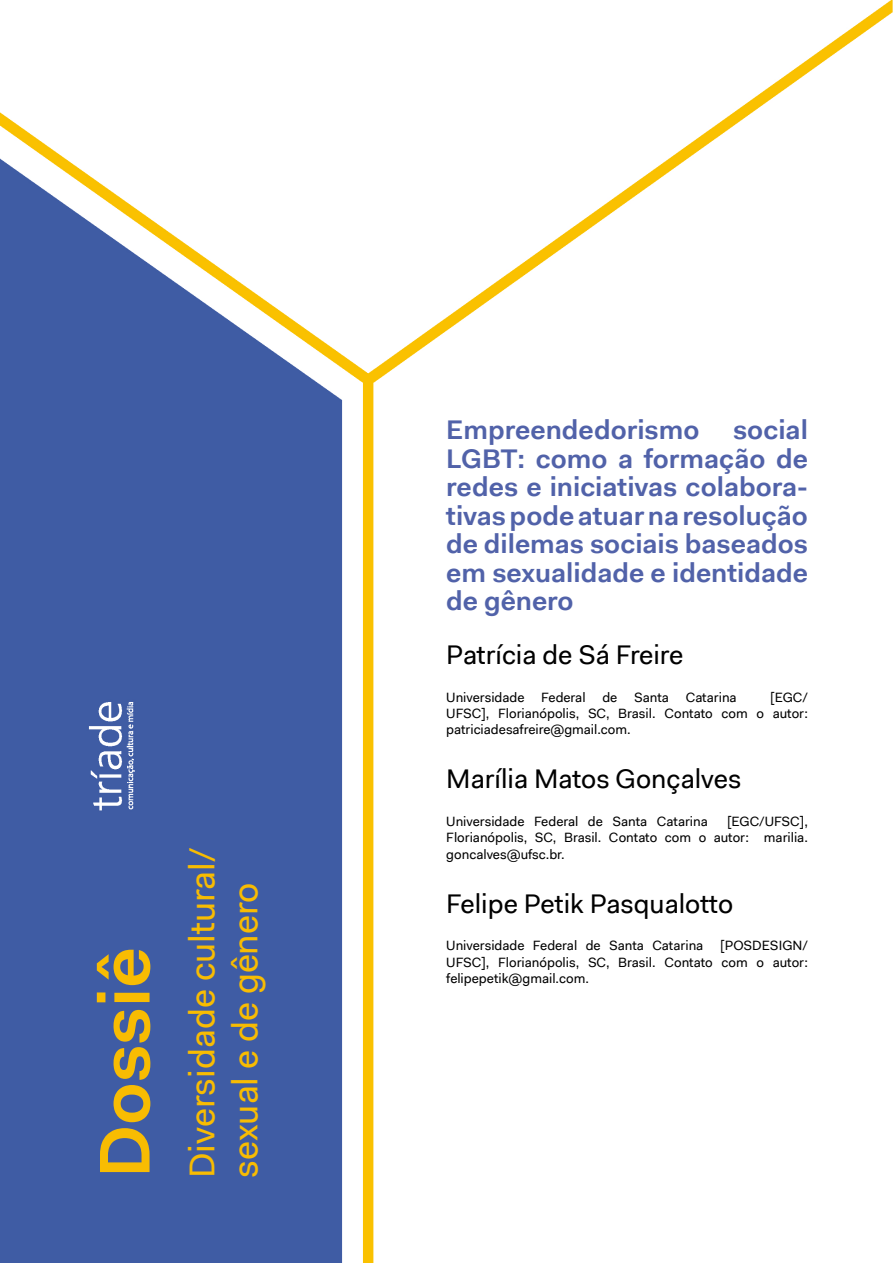
<style>
.page{position:relative;width:893px;height:1263px;background:#fff}
.page>*{position:absolute;margin:0;border:0;box-sizing:border-box;transform-origin:0 0}
.t1{font:600 72px "Fakt Pro";color:#f8bc02}
.t2{font:36px/43.2px "Fakt Pro";color:#f8bc02}
.t3{font:600 27px/28.5px "Fakt Pro";color:#5162a9;text-align:justify}
.t4{font:27px "Fakt Pro";color:#000}
.t5{font:13.5px/16.2px "Fakt Pro";color:#000;text-align:justify}
</style>
<div class="page">
<img style="left:0;top:0;width:893px;height:1263px">
<h1 class="t1" style="left:77px;top:1178px;width:232px;rotate:-90deg">Dossiê</h1>
<h2 class="t2" style="left:180px;top:1178px;width:332px;rotate:-90deg">Diversidade cultural/ sexual e de gênero</h2>
<h3 class="t3" style="left:446px;top:415px;width:363px">Empreendedorismo social LGBT: como a formação de redes e iniciativas colabora&shy;tivas pode atuar na resolução de dilemas sociais baseados em sexualidade e identidade de gênero</h3>
<h3 class="t4" style="left:446px;top:637px;width:239px">Patrícia de Sá Freire</h3>
<p class="t5" style="left:446px;top:689px;width:292px">Universidade Federal de Santa Catarina</p>
<p class="t5" style="left:446px;top:689px;width:363px;text-indent:324px">[EGC/ UFSC], Florianópolis, SC, Brasil. Contato com o autor: patriciadesafreire@gmail.com.</p>
<h3 class="t4" style="left:446px;top:761px;width:297px">Marília Matos Gonçalves</h3>
<p class="t5" style="left:446px;top:813px;width:263px">Universidade Federal de Santa Catarina</p>
<p class="t5" style="left:446px;top:813px;width:363px;text-indent:281px">[EGC/UFSC], Florianópolis, SC, Brasil. Contato com o autor: marilia. goncalves@ufsc.br.</p>
<h3 class="t4" style="left:446px;top:885px;width:288px">Felipe Petik Pasqualotto</h3>
<p class="t5" style="left:446px;top:937px;width:259px">Universidade Federal de Santa Catarina</p>
<p class="t5" style="left:446px;top:937px;width:363px;text-indent:274px">[POSDESIGN/ UFSC], Florianópolis, SC, Brasil. Contato com o autor: felipepetik@gmail.com.</p>
</div>
